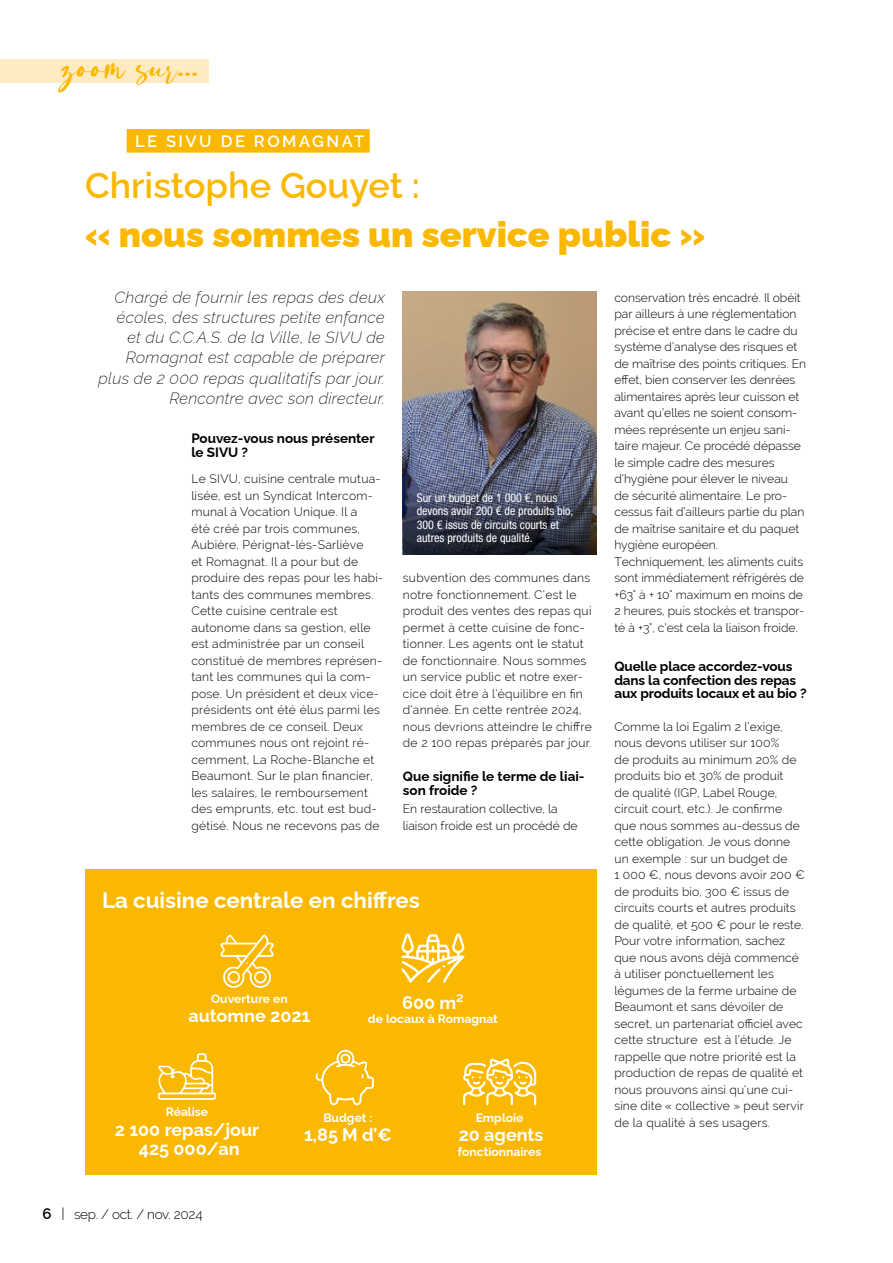
<style>
.page{position:relative;width:893px;height:1263px;background:#fff}
.page>*{position:absolute;margin:0;border:0;box-sizing:border-box;transform-origin:0 0}
.t1{font:44.4px "Oliver Blush";color:#fbb800}
.t2{font:900 36px "Raleway";color:#fbb800}
.t3{font:600 36px "Raleway";color:#fbb800}
.t4{font:700 22.35px "Raleway";color:#fff}
.t5{font:700 18px/19.5px "Raleway";color:#fff;text-align:center}
.t6{font:600 16.5px "Raleway";letter-spacing:.15em;color:#fff}
.t7{font:italic 200 16.2px/20.2px "Raleway";letter-spacing:.02em;color:#000;text-align:right}
.t8{font:700 13.5px/13.5px "Raleway";letter-spacing:-.01em;color:#000}
.t9{font:300 13.5px "Raleway";letter-spacing:-.02em;color:#000}
.t10{font:300 12.15px/16.5px "Raleway";letter-spacing:.01em;color:#000}
.t11{font:700 12.15px "Raleway";color:#fff}
.t12{font:condensed 12px/13.5px "Helvetica Neue LT Std";color:#fff}
.s1{font-weight:600;font-size:15px}
.s2{font-size:17.55px}
</style>
<div class="page">
<div style="left:127px;top:129px;width:243px;height:24px;background:#fbb800"></div>
<img style="left:403px;top:291px;width:193px;height:181px">
<div style="left:0;top:60px;width:209px;height:23px;background:#ffebc3"></div>
<svg style="left:403px;top:472px;width:193px;height:83px;background:#3c4053"></svg>
<div style="left:85px;top:870px;width:511px;height:305px;background:#fbb800"></div>
<svg style="left:401px;top:933px;width:64px;height:50px"></svg>
<svg style="left:158px;top:1053px;width:58px;height:47px"></svg>
<svg style="left:316px;top:1049px;width:58px;height:56px"></svg>
<svg style="left:463px;top:1058px;width:73px;height:47px"></svg>
<svg style="left:220px;top:934px;width:54px;height:54px"></svg>
<h1 class="t1" style="left:61px;top:46px;width:139px">zoom sur...</h1>
<h3 class="t6" style="left:135px;top:128px;width:231px">LE SIVU DE ROMAGNAT</h3>
<h2 class="t3" style="left:85px;top:156px;width:336px">Christophe Gouyet :</h2>
<h2 class="t2" style="left:85px;top:206px;width:621px">« nous sommes un service public »</h2>
<h3 class="t7" style="left:99px;top:285px;width:288px">Chargé de fournir les repas des deux écoles, des structures petite enfance<br>et du C.C.A.S. de la Ville, le SIVU de Romagnat est capable de préparer plus de 2 000 repas qualitatifs par jour.<br>Rencontre avec son directeur.</h3>
<p class="t8" style="left:191px;top:430px;width:185px">Pouvez-vous nous présenter le SIVU ?</p>
<p class="t10" style="left:191px;top:470px;width:194px">Le SIVU, cuisine centrale mutua&shy;lisée, est un Syndicat Intercom&shy;munal à Vocation Unique. Il a<br>été créé par trois communes,<br>Aubière, Pérignat-lès-Sarliève<br>et Romagnat. Il a pour but de produire des repas pour les habi&shy;tants des communes membres.<br>Cette cuisine centrale est autonome dans sa gestion, elle est administrée par un conseil constitué de membres représen&shy;tant les communes qui la com&shy;pose. Un président et deux vice&shy;présidents ont été élus parmi les membres de ce conseil. Deux communes nous ont rejoint ré&shy;cemment, La Roche-Blanche et<br>Beaumont. Sur le plan financier, les salaires, le remboursement des emprunts, etc. tout est bud&shy;gétisé. Nous ne recevons pas de</p>
<p class="t10" style="left:614px;top:289px;width:193px">conservation très encadré. Il obéit par ailleurs à une réglementation précise et entre dans le cadre du système d’analyse des risques et de maîtrise des points critiques. En effet, bien conserver les denrées alimentaires après leur cuisson et avant qu’elles ne soient consom&shy;mées représente un enjeu sani&shy;taire majeur. Ce procédé dépasse le simple cadre des mesures d’hygiène pour élever le niveau<br>de sécurité alimentaire. Le pro&shy;cessus fait d’ailleurs partie du plan de maîtrise sanitaire et du paquet hygiène européen.<br>Techniquement, les aliments cuits sont immédiatement réfrigérés de +63° à + 10° maximum en moins de 2 heures, puis stockés et transpor&shy;té à +3°, c’est cela la liaison froide.</p>
<p class="t8" style="left:614px;top:658px;width:194px">Quelle place accordez-vous dans la confection des repas aux produits locaux et au bio ?</p>
<p class="t10" style="left:614px;top:718px;width:192px">Comme la loi Egalim 2 l’exige, nous devons utiliser sur 100%<br>de produits au minimum 20% de produits bio et 30% de produit<br>de qualité (IGP, Label Rouge, circuit court, etc.). Je confirme que nous sommes au-dessus de cette obligation. Je vous donne un exemple : sur un budget de<br>1 000 €, nous devons avoir 200 € de produits bio, 300 € issus de circuits courts et autres produits de qualité, et 500 € pour le reste.<br>Pour votre information, sachez que nous avons déjà commencé à utiliser ponctuellement les légumes de la ferme urbaine de<br>Beaumont et sans dévoiler de secret, un partenariat officiel avec cette structure est à l’étude. Je rappelle que notre priorité est la production de repas de qualité et nous prouvons ainsi qu’une cui&shy;sine dite « collective » peut servir de la qualité à ses usagers.</p>
<p class="t12" style="left:417px;top:491px;width:158px">Sur un budget de 1 000 €, nous devons avoir 200 € de produits bio,<br>300 € issus de circuits courts et autres produits de qualité.</p>
<p class="t10" style="left:403px;top:569px;width:190px">subvention des communes dans notre fonctionnement. C’est le produit des ventes des repas qui permet à cette cuisine de fonc&shy;tionner. Les agents ont le statut de fonctionnaire. Nous sommes un service public et notre exer&shy;cice doit être à l’équilibre en fin d’année. En cette rentrée 2024, nous devrions atteindre le chiffre de 2 100 repas préparés par jour.</p>
<p class="t8" style="left:403px;top:768px;width:183px">Que signifie le terme de liai&shy;son froide ?</p>
<p class="t10" style="left:403px;top:800px;width:176px">En restauration collective, la liaison froide est un procédé de</p>
<h3 class="t4" style="left:102px;top:882px;width:319px">La cuisine centrale en chiffres</h3>
<p class="t11" style="left:211px;top:989px;width:78px">Ouverture en</p>
<h3 class="t5" style="left:188px;top:1004px;width:124px">automne 2021</h3>
<h3 class="t5" style="left:402px;top:990px;width:63px">600 m²</h3>
<p class="t11" style="left:368px;top:1009px;width:131px">de locaux à Romagnat</p>
<p class="t11" style="left:166px;top:1102px;width:44px">Réalise</p>
<h3 class="t5" style="left:115px;top:1118px;width:146px">2 100 repas/jour<br>425 000/an</h3>
<p class="t11" style="left:476px;top:1108px;width:49px">Emploie</p>
<h3 class="t5" style="left:459px;top:1123px;width:86px">20 agents</h3>
<p class="t11" style="left:458px;top:1142px;width:85px">fonctionnaires</p>
<p class="t11" style="left:323px;top:1108px;width:51px">Budget :</p>
<h3 class="t5" style="left:304px;top:1123px;width:89px">1,85 M d’€</h3>
<p class="t9" style="left:43px;top:1206px;width:162px"><span class="s1">6</span> <span class="s2">I</span> sep. / oct. / nov. 2024</p>
</div>
